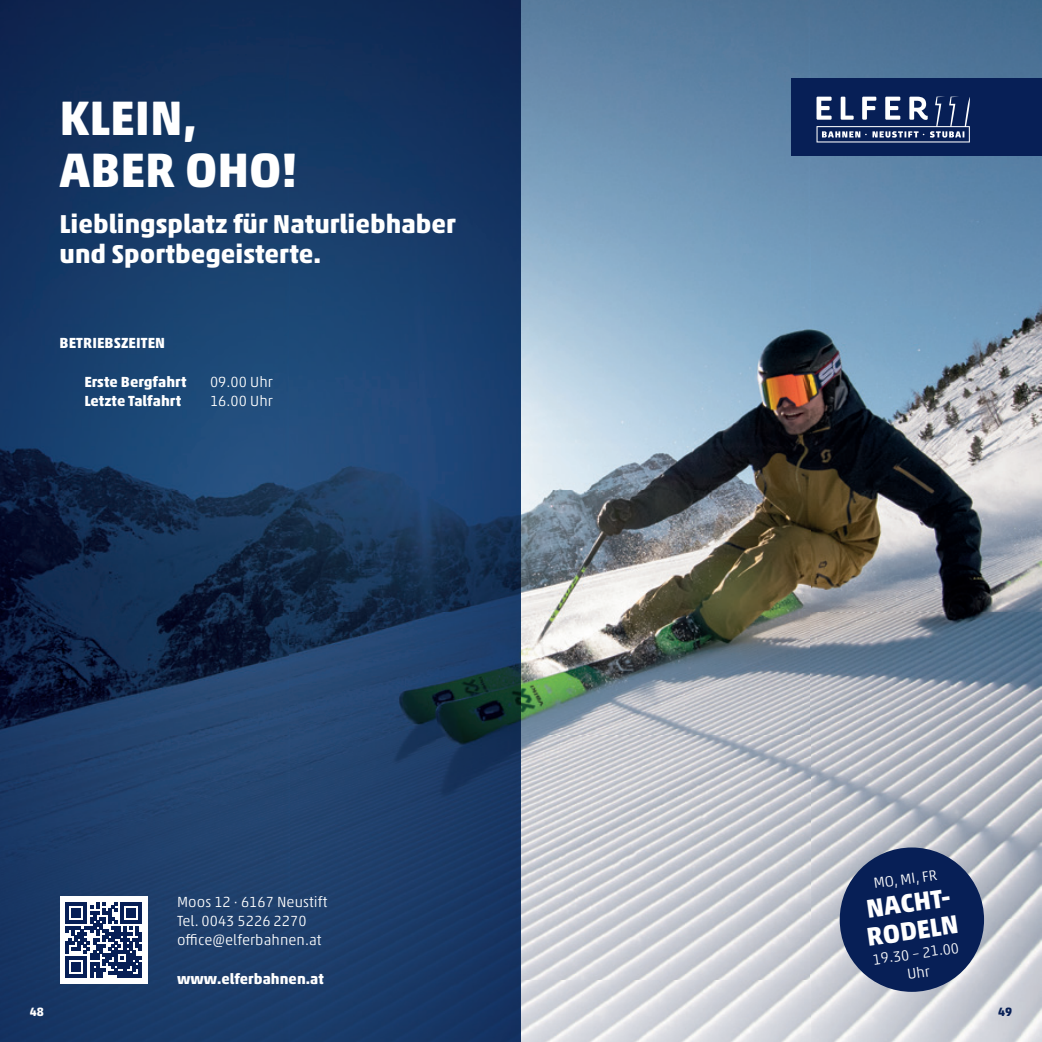
<style>
.page{position:relative;width:1042px;height:1042px;background:#fff}
.page>*{position:absolute;margin:0;border:0;box-sizing:border-box;transform-origin:0 0}
.t1{font:700 49px/52.5px "Akko Std";color:#fff}
.t2{font:700 26.25px/29.8px "Akko Std";color:#fff}
.t3{font:300 14.88px/19.2px "Akko Std";letter-spacing:.005em;color:#fff}
.t4{font:700 14.88px "Akko Std";letter-spacing:.005em;color:#fff}
.t5{font:700 12.25px "Akko Std";color:#fff}
.t6{font:700 12.25px "Akko Std";color:#071f56}
</style>
<div class="page">
<img style="left:0;top:0;width:1042px;height:1042px">
<div style="left:60px;top:896px;width:87px;height:88px;background:#fff"></div>
<svg style="left:66px;top:902px;width:75px;height:75px"></svg>
<hr style="left:117px;top:974px;width:24px;height:3px;background:#071f56">
<div style="left:791px;top:79px;width:251px;height:77px;background:#071f56"></div>
<svg style="left:816px;top:97px;width:154px;height:45px"></svg>
<div style="left:839px;top:847px;width:145px;height:145px;background:#071f56;border-radius:50%"></div>
<h1 class="t1" style="left:60px;top:91px;width:239px">KLEIN,<br>ABER OHO!</h1>
<h2 class="t2" style="left:60px;top:208px;width:398px">Lieblingsplatz für Naturliebhaber und Sportbegeisterte.</h2>
<p class="t4" style="left:60px;top:334px;width:107px">BETRIEBSZEITEN</p>
<p class="t4" style="left:84px;top:372px;width:104px">Erste Bergfahrt</p>
<p class="t3" style="left:210px;top:372px;width:64px">09.00 Uhr</p>
<p class="t4" style="left:84px;top:392px;width:98px">Letzte Talfahrt</p>
<p class="t3" style="left:210px;top:391px;width:64px">16.00 Uhr</p>
<p class="t3" style="left:177px;top:892px;width:152px">Moos 12 · 6167 Neustift<br>Tel. 0043 5226 2270 office@elferbahnen.at</p>
<p class="t4" style="left:177px;top:969px;width:148px">www.elferbahnen.at</p>
<p class="t3" style="left:872px;top:873px;width:65px;rotate:-8deg">MO, MI, FR</p>
<h2 class="t2" style="left:861px;top:895px;width:94px;line-height:28px;rotate:-8deg">NACHT-<br>RODELN</h2>
<p class="t3" style="left:871px;top:950px;width:89px;text-align:center;rotate:-8deg">19.30 – 21.00<br>Uhr</p>
<p class="t5" style="left:30px;top:1004px;width:16px">48</p>
<p class="t6" style="left:998px;top:1004px;width:16px">49</p>
</div>
